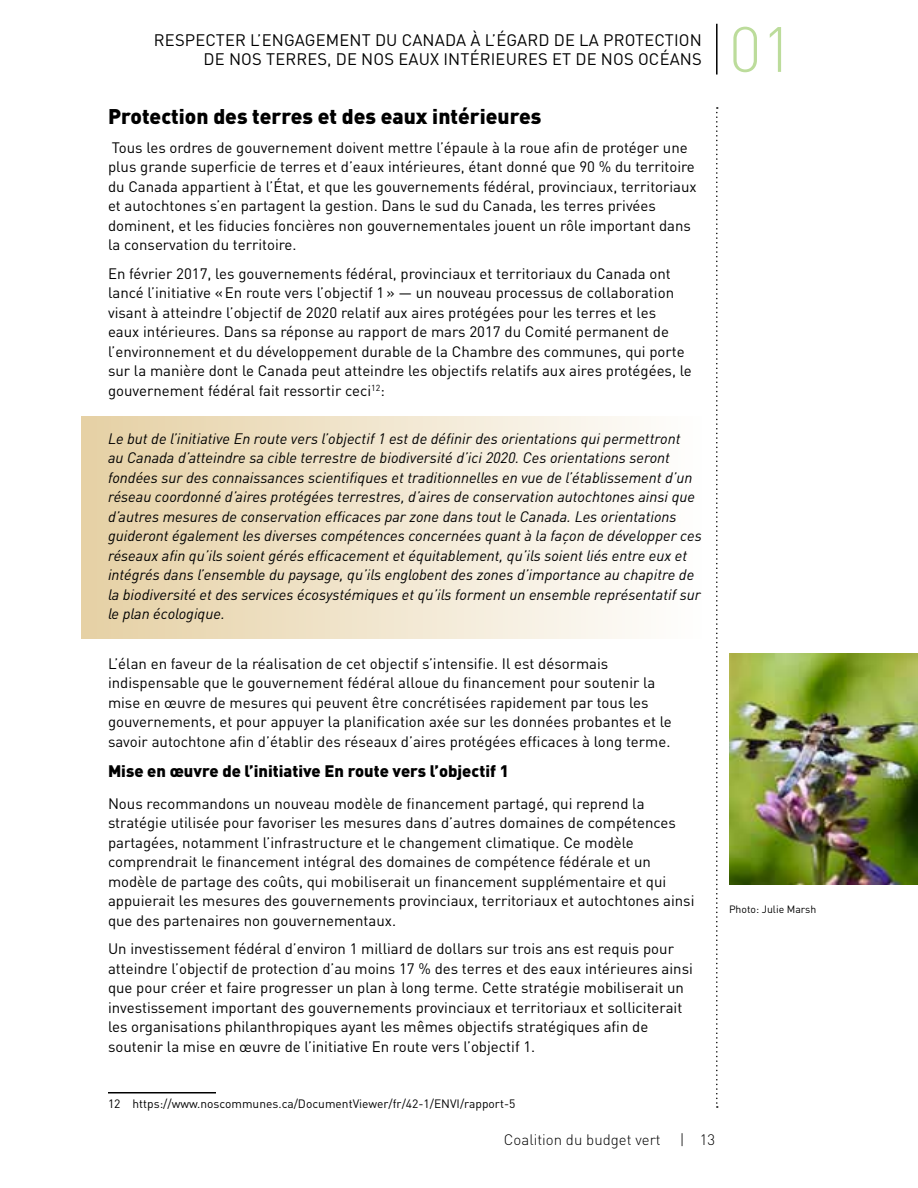
<style>
.page{position:relative;width:918px;height:1188px;background:#fff}
.page>*{position:absolute;margin:0;border:0;box-sizing:border-box;transform-origin:0 0}
.t1{font:300 63px "DINOT";color:#bcdc9b}
.t2{font:900 21px "DINOT";color:#000}
.t3{font:16.5px/19.8px "DINOT";letter-spacing:.01em;color:#000;text-align:right}
.t4{font:900 16.5px "DINOT";color:#000}
.t5{font:15px/19.5px "DINOT";color:#000}
.t6{font:italic 15px/19.5px "DINOT";color:#000}
.t7{font:300 15px "DINOT";color:#000}
.t8{font:12px "DINOT";color:#000}
.t9{font:10.5px "DINOT";color:#000}
</style>
<div class="page">
<hr style="left:716px;top:24px;width:2px;height:51px;background:#000">
<svg style="left:716px;top:107px;width:2px;height:1001px"></svg>
<div style="left:82px;top:416px;width:620px;height:222px;background:linear-gradient(to right,#e6d0a5,#fefefe)"></div>
<hr style="left:108px;top:1092px;width:108px;height:1px;background:#000">
<img style="left:729px;top:653px;width:189px;height:231px">
<p class="t3" style="left:154px;top:29px;width:549px">RESPECTER L’ENGAGEMENT DU CANADA À L’ÉGARD DE LA PROTECTION<br>DE NOS TERRES, DE NOS EAUX INTÉRIEURES ET DE NOS OCÉANS</p>
<h1 class="t1" style="left:729px;top:6px;width:66px">01</h1>
<h2 class="t2" style="left:108px;top:102px;width:435px">Protection des terres et des eaux intérieures</h2>
<p class="t5" style="left:108px;top:137px;width:590px">Tous les ordres de gouvernement doivent mettre l’épaule à la roue afin de protéger une plus grande superficie de terres et d’eaux intérieures, étant donné que 90 % du territoire du Canada appartient à l’État, et que les gouvernements fédéral, provinciaux, territoriaux et autochtones s’en partagent la gestion. Dans le sud du Canada, les terres privées dominent, et les fiducies foncières non gouvernementales jouent un rôle important dans la conservation du territoire.</p>
<p class="t5" style="left:108px;top:263px;width:585px">En février 2017, les gouvernements fédéral, provinciaux et territoriaux du Canada ont lancé l’initiative «En route vers l’objectif 1» — un nouveau processus de collaboration visant à atteindre l’objectif de 2020 relatif aux aires protégées pour les terres et les<br>eaux intérieures. Dans sa réponse au rapport de mars 2017 du Comité permanent de l’environnement et du développement durable de la Chambre des communes, qui porte sur la manière dont le Canada peut atteindre les objectifs relatifs aux aires protégées, le gouvernement fédéral fait ressortir ceci<sup>12</sup>:</p>
<p class="t6" style="left:108px;top:428px;width:595px">Le but de l’initiative En route vers l’objectif 1 est de définir des orientations qui permettront<br>au Canada d’atteindre sa cible terrestre de biodiversité d’ici 2020. Ces orientations seront fondées sur des connaissances scientifiques et traditionnelles en vue de l’établissement d’un réseau coordonné d’aires protégées terrestres, d’aires de conservation autochtones ainsi que d’autres mesures de conservation efficaces par zone dans tout le Canada. Les orientations guideront également les diverses compétences concernées quant à la façon de développer ces réseaux afin qu’ils soient gérés efficacement et équitablement, qu’ils soient liés entre eux et intégrés dans l’ensemble du paysage, qu’ils englobent des zones d’importance au chapitre de la biodiversité et des services écosystémiques et qu’ils forment un ensemble représentatif sur le plan écologique.</p>
<p class="t5" style="left:108px;top:653px;width:565px">L’élan en faveur de la réalisation de cet objectif s’intensifie. Il est désormais indispensable que le gouvernement fédéral alloue du financement pour soutenir la mise en œuvre de mesures qui peuvent être concrétisées rapidement par tous les gouvernements, et pour appuyer la planification axée sur les données probantes et le savoir autochtone afin d’établir des réseaux d’aires protégées efficaces à long terme.</p>
<p class="t4" style="left:108px;top:760px;width:402px">Mise en œuvre de l’initiative En route vers l’objectif 1</p>
<p class="t5" style="left:108px;top:793px;width:588px">Nous recommandons un nouveau modèle de financement partagé, qui reprend la stratégie utilisée pour favoriser les mesures dans d’autres domaines de compétences partagées, notamment l’infrastructure et le changement climatique. Ce modèle comprendrait le financement intégral des domaines de compétence fédérale et un modèle de partage des coûts, qui mobiliserait un financement supplémentaire et qui appuierait les mesures des gouvernements provinciaux, territoriaux et autochtones ainsi que des partenaires non gouvernementaux.</p>
<p class="t5" style="left:108px;top:938px;width:586px">Un investissement fédéral d’environ 1 milliard de dollars sur trois ans est requis pour atteindre l’objectif de protection d’au moins 17 % des terres et des eaux intérieures ainsi que pour créer et faire progresser un plan à long terme. Cette stratégie mobiliserait un investissement important des gouvernements provinciaux et territoriaux et solliciterait les organisations philanthropiques ayant les mêmes objectifs stratégiques afin de soutenir la mise en œuvre de l’initiative En route vers l’objectif 1.</p>
<p class="t9" style="left:729px;top:902px;width:89px">Photo: Julie Marsh</p>
<p class="t8" style="left:108px;top:1095px;width:409px">12 https://www.noscommunes.ca/DocumentViewer/fr/42-1/ENVI/rapport-5</p>
<p class="t7" style="left:504px;top:1130px;width:158px">Coalition du budget vert</p>
<p class="t7" style="left:680px;top:1130px;width:37px">| 13</p>
</div>
